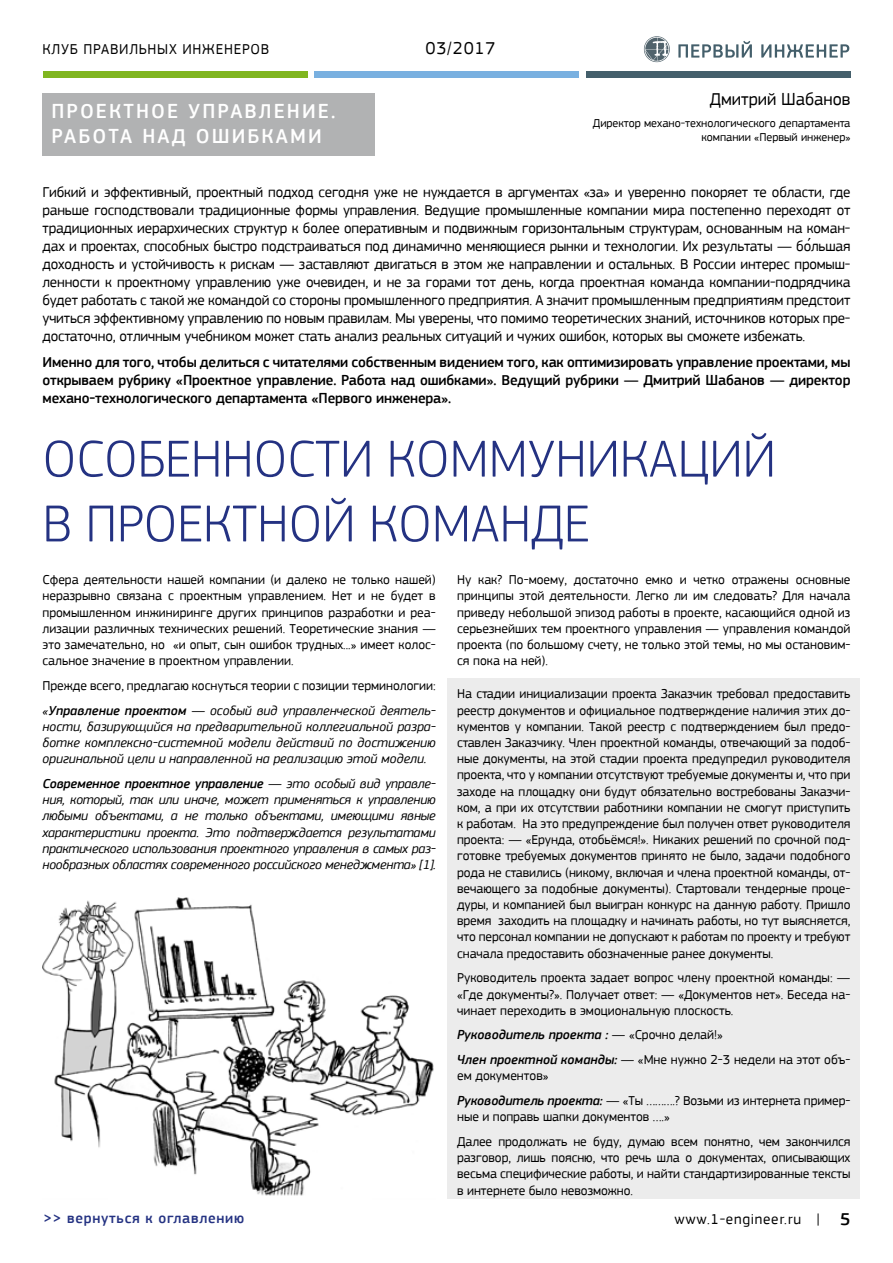
<style>
.page{position:relative;width:893px;height:1263px;background:#fff}
.page>*{position:absolute;margin:0;border:0;box-sizing:border-box;transform-origin:0 0}
.t1{font:300 54px/64.8px "PF Square Sans Pro";color:#243282}
.t2{font:500 21px/25.2px "PF Square Sans Pro";letter-spacing:.1em;color:#fff}
.t3{font:18px "PF Square Sans Pro";color:#000}
.t4{font:500 18px "PF Square Sans Pro";color:#000}
.t5{font:15px/18px "PF Square Sans Pro";letter-spacing:-.01em;color:#000;text-align:justify}
.t6{font:500 15px/18px "PF Square Sans Pro";letter-spacing:-.01em;color:#000;text-align:justify}
.t7{font:15px "PF Square Sans Pro";letter-spacing:.05em;color:#000}
.t8{font:500 15px "PF Square Sans Pro";letter-spacing:.05em;color:#243282}
.t9{font:13.5px/16.2px "PF Square Sans Pro";color:#000;text-align:justify}
.t10{font:italic 13.5px/16.2px "PF Square Sans Pro";letter-spacing:-.01em;color:#000;text-align:justify}
.t11{font:12px/14.4px "PF Square Sans Pro";color:#000;text-align:right}
.s1{font-style:italic}
.s2{font-weight:500;font-style:italic}
.s3{font-weight:500}
</style>
<div class="page">
<div style="left:43px;top:71px;width:265px;height:6px;background:#80b620"></div>
<div style="left:315px;top:71px;width:264px;height:6px;background:#79b0e0"></div>
<div style="left:586px;top:71px;width:264px;height:6px;background:#445f6b"></div>
<svg style="left:678px;top:41px;width:74px;height:17px"></svg>
<svg style="left:761px;top:44px;width:88px;height:14px"></svg>
<svg style="left:644px;top:36px;width:26px;height:26px"></svg>
<svg style="left:644px;top:37px;width:25px;height:25px"></svg>
<div style="left:447px;top:678px;width:413px;height:521px;background:#ececec"></div>
<div style="left:43px;top:94px;width:332px;height:62px;background:#b1b2b3"></div>
<img style="left:43px;top:897px;width:391px;height:299px">
<p class="t7" style="left:43px;top:40px;width:228px">КЛУБ ПРАВИЛЬНЫХ ИНЖЕНЕРОВ</p>
<h3 class="t3" style="left:425px;top:37px;width:72px">03/2017</h3>
<h3 class="t3" style="left:710px;top:89px;width:142px">Дмитрий Шабанов</h3>
<h2 class="t2" style="left:52px;top:99px;width:285px">ПРОЕКТНОЕ УПРАВЛЕНИЕ.<br>РАБОТА НАД ОШИБКАМИ</h2>
<p class="t5" style="left:43px;top:183px;width:809px">Гибкий и эффективный, проектный подход сегодня уже не нуждается в аргументах «за» и уверенно покоряет те области, где раньше господствовали традиционные формы управления. Ведущие промышленные компании мира постепенно переходят от традиционных иерархических структур к более оперативным и подвижным горизонтальным структурам, основанным на коман&shy;дах и проектах, способных быстро подстраиваться под динамично меняющиеся рынки и технологии. Их результаты — большая доходность и устойчивость к рискам — заставляют двигаться в этом же направлении и остальных. В России интерес промыш&shy;ленности к проектному управлению уже очевиден, и не за горами тот день, когда проектная команда компании-подрядчика будет работать с такой же командой со стороны промышленного предприятия. А значит промышленным предприятиям предстоит учиться эффективному управлению по новым правилам. Мы уверены, что помимо теоретических знаний, источников которых пре&shy;достаточно, отличным учебником может стать анализ реальных ситуаций и чужих ошибок, которых вы сможете избежать.</p>
<p class="t6" style="left:43px;top:353px;width:809px">Именно для того, чтобы делиться с читателями собственным видением того, как оптимизировать управление проектами, мы открываем рубрику «Проектное управление. Работа над ошибками». Ведущий рубрики — Дмитрий Шабанов — директор механо-технологического департамента «Первого инженера».</p>
<p class="t11" style="left:593px;top:116px;width:259px">Директор механо-технологического департамента компании «Первый инженер»</p>
<h1 class="t1" style="left:43px;top:426px;width:735px">ОСОБЕННОСТИ КОММУНИКАЦИЙ<br>В ПРОЕКТНОЙ КОМАНДЕ</h1>
<p class="t9" style="left:43px;top:572px;width:395px">Сфера деятельности нашей компании (и далеко не только нашей) неразрывно связана с проектным управлением. Нет и не будет в промышленном инжиниринге других принципов разработки и реа&shy;лизации различных технических решений. Теоретические знания — это замечательно, но «и опыт, сын ошибок трудных...» имеет колос&shy;сальное значение в проектном управлении.</p>
<p class="t9" style="left:43px;top:673px;width:395px;line-height:24.8px">Прежде всего, предлагаю коснуться теории с позиции терминологии: <span class="s1">«</span><span class="s2">Управление проектом</span> <span class="s1">— особый вид управленческой деятель-</span></p>
<p class="t10" style="left:43px;top:718px;width:395px">ности, базирующийся на предварительной коллегиальной разра&shy;ботке комплексно-системной модели действий по достижению оригинальной цели и направленной на реализацию этой модели.</p>
<p class="t10" style="left:43px;top:775px;width:395px"><span class="s3">Современное проектное управление</span> — это особый вид управле&shy;ния, который, так или иначе, может применяться к управлению любыми объектами, а не только объектами, имеющими явные характеристики проекта. Это подтверждается результатами практического использования проектного управления в самых раз&shy;нообразных областях современного российского менеджмента» [1].</p>
<p class="t9" style="left:457px;top:572px;width:395px">Ну как? По-моему, достаточно емко и четко отражены основные принципы этой деятельности. Легко ли им следовать? Для начала приведу небольшой эпизод работы в проекте, касающийся одной из серьезнейших тем проектного управления — управления командой проекта (по большому счету, не только этой темы, но мы остановим&shy;ся пока на ней).</p>
<p class="t9" style="left:457px;top:686px;width:395px">На стадии инициализации проекта Заказчик требовал предоставить реестр документов и официальное подтверждение наличия этих до&shy;кументов у компании. Такой реестр с подтверждением был предо&shy;ставлен Заказчику. Член проектной команды, отвечающий за подоб&shy;ные документы, на этой стадии проекта предупредил руководителя проекта, что у компании отсутствуют требуемые документы и, что при заходе на площадку они будут обязательно востребованы Заказчи&shy;ком, а при их отсутствии работники компании не смогут приступить к работам. На это предупреждение был получен ответ руководителя проекта: — «Ерунда, отобьёмся!». Никаких решений по срочной под&shy;готовке требуемых документов принято не было, задачи подобного рода не ставились (никому, включая и члена проектной команды, от&shy;вечающего за подобные документы). Стартовали тендерные проце&shy;дуры, и компанией был выигран конкурс на данную работу. Пришло время заходить на площадку и начинать работы, но тут выясняется, что персонал компании не допускают к работам по проекту и требуют сначала предоставить обозначенные ранее документы.</p>
<p class="t9" style="left:457px;top:970px;width:395px">Руководитель проекта задает вопрос члену проектной команды: — «Где документы?». Получает ответ: — «Документов нет». Беседа на&shy;чинает переходить в эмоциональную плоскость.</p>
<p class="t9" style="left:457px;top:1023px;width:395px;line-height:24.8px"><span class="s2">Руководитель проекта :</span> — «Срочно делай!»<br><span class="s2">Член проектной команды:</span> — «Мне нужно 2-3 недели на этот объ-</p>
<p class="t9" style="left:457px;top:1064px;width:395px;line-height:24.8px">ем документов»<br><span class="s2">Руководитель проекта:</span> — «Ты ……….? Возьми из интернета пример-</p>
<p class="t9" style="left:457px;top:1104px;width:395px;line-height:24.8px">ные и поправь шапки документов ….»<br>Далее продолжать не буду, думаю всем понятно, чем закончился</p>
<p class="t9" style="left:457px;top:1150px;width:395px">разговор, лишь поясню, что речь шла о документах, описывающих весьма специфические работы, и найти стандартизированные тексты в интернете было невозможно.</p>
<p class="t7" style="left:674px;top:1210px;width:147px">www.1-engineer.ru |</p>
<p class="t8" style="left:43px;top:1209px;width:202px">&gt;&gt; вернуться к оглавлению</p>
<h3 class="t4" style="left:840px;top:1208px;width:12px">5</h3>
</div>
